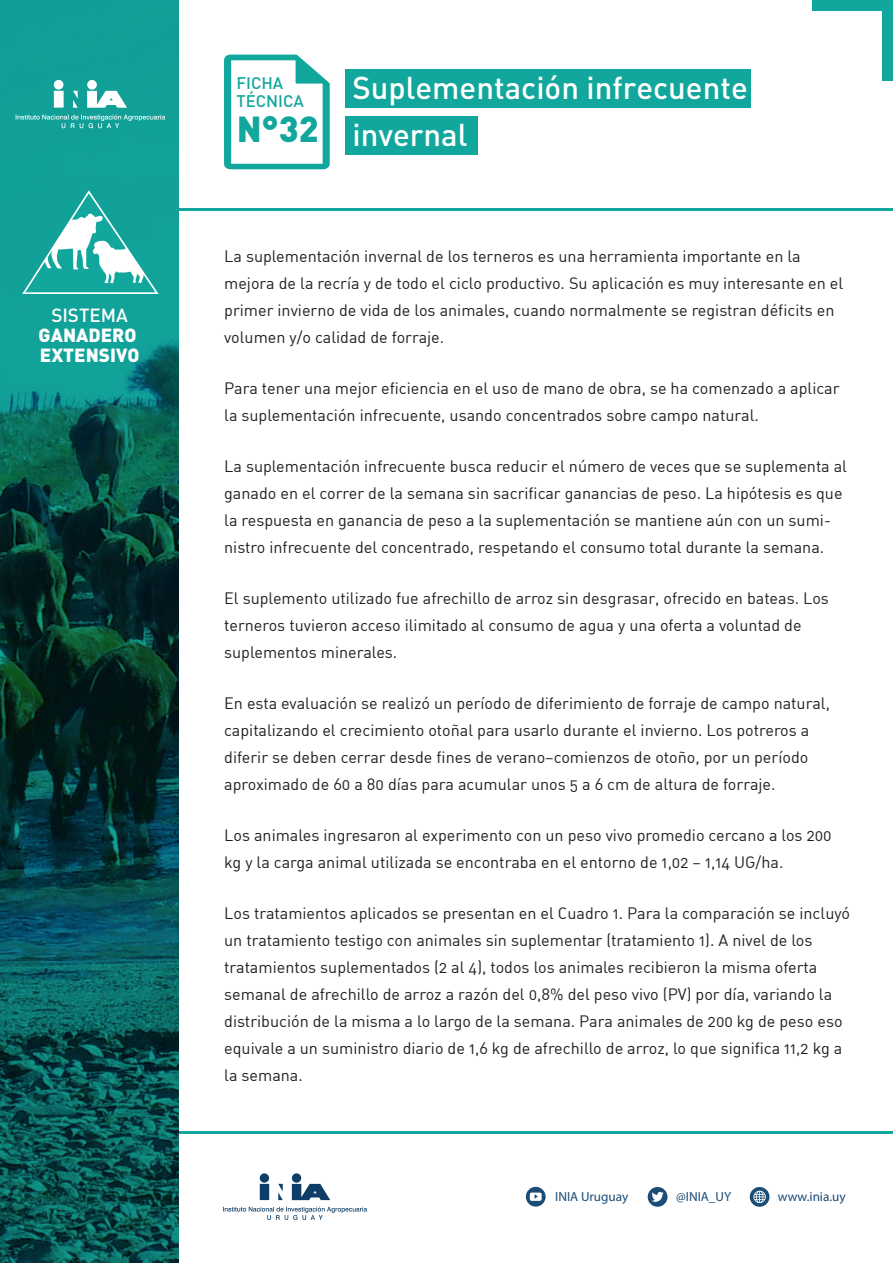
<style>
.page{position:relative;width:893px;height:1263px;background:#fff}
.page>*{position:absolute;margin:0;border:0;box-sizing:border-box;transform-origin:0 0}
.t1{font:900 35.7px "DIN";color:#12a79d}
.t2{font:500 31.2px/47.2px "DIN";color:#fff}
.t3{font:900 18.75px/20.1px "DIN";color:#fff}
.t4{font:500 18.75px "DIN";color:#fff}
.t5{font:500 16.65px/17.7px "DIN";color:#12a79d}
.t6{font:16.2px/27px "DIN Regular Alternate";color:#231f20}
.t7{font:13.2px "Myriad Pro";color:#1b4c77}
</style>
<div class="page">
<hr style="left:179px;top:209px;width:714px;height:2px;background:#12a79d">
<svg style="left:0;top:0;width:179px;height:1263px;background:#095a57"></svg>
<svg style="left:21px;top:189px;width:139px;height:106px"></svg>
<hr style="left:179px;top:1131px;width:714px;height:2px;background:#12a79d">
<svg style="left:260px;top:1173px;width:70px;height:27px"></svg>
<svg style="left:223px;top:1206px;width:144px;height:14px"></svg>
<div style="left:526px;top:1187px;width:20px;height:19px;background:#1b4c77;border-radius:50%"></div>
<svg style="left:530px;top:1192px;width:12px;height:9px"></svg>
<div style="left:648px;top:1187px;width:19px;height:20px;background:#1b4c77;border-radius:50%"></div>
<div style="left:750px;top:1187px;width:19px;height:20px;background:#1b4c77;border-radius:50%"></div>
<svg style="left:651px;top:1192px;width:13px;height:10px"></svg>
<svg style="left:753px;top:1191px;width:13px;height:12px"></svg>
<div style="left:813px;top:0;width:80px;height:11px;background:#12a79d"></div>
<svg style="left:224px;top:54px;width:106px;height:116px"></svg>
<div style="left:882px;top:0;width:11px;height:80px;background:#12a79d"></div>
<svg style="left:54px;top:80px;width:73px;height:28px"></svg>
<svg style="left:16px;top:114px;width:149px;height:14px;background:#35aea7"></svg>
<div style="left:345px;top:69px;width:406px;height:39px;background:#12a79d"></div>
<div style="left:345px;top:116px;width:133px;height:39px;background:#12a79d"></div>
<p class="t4" style="left:51px;top:303px;width:78px">SISTEMA</p>
<p class="t3" style="left:39px;top:324px;width:102px">GANADERO<br>EXTENSIVO</p>
<p class="t5" style="left:236px;top:74px;width:69px">FICHA<br>TÉCNICA</p>
<h1 class="t1" style="left:236px;top:105px;width:84px">N°32</h1>
<h2 class="t2" style="left:352px;top:63px;width:397px">Suplementación infrecuente invernal</h2>
<p class="t6" style="left:224px;top:242px;width:621px">La suplementación invernal de los terneros es una herramienta importante en la mejora de la recría y de todo el ciclo productivo. Su aplicación es muy interesante en el primer invierno de vida de los animales, cuando normalmente se registran déficits en volumen y/o calidad de forraje.</p>
<p class="t6" style="left:224px;top:374px;width:617px">Para tener una mejor eficiencia en el uso de mano de obra, se ha comenzado a aplicar la suplementación infrecuente, usando concentrados sobre campo natural.</p>
<p class="t6" style="left:224px;top:452px;width:624px">La suplementación infrecuente busca reducir el número de veces que se suplementa al ganado en el correr de la semana sin sacrificar ganancias de peso. La hipótesis es que la respuesta en ganancia de peso a la suplementación se mantiene aún con un sumi&shy;nistro infrecuente del concentrado, respetando el consumo total durante la semana.</p>
<p class="t6" style="left:224px;top:584px;width:606px">El suplemento utilizado fue afrechillo de arroz sin desgrasar, ofrecido en bateas. Los terneros tuvieron acceso ilimitado al consumo de agua y una oferta a voluntad de suplementos minerales.</p>
<p class="t6" style="left:224px;top:689px;width:607px">En esta evaluación se realizó un período de diferimiento de forraje de campo natural, capitalizando el crecimiento otoñal para usarlo durante el invierno. Los potreros a diferir se deben cerrar desde fines de verano–comienzos de otoño, por un período aproximado de 60 a 80 días para acumular unos 5 a 6 cm de altura de forraje.</p>
<p class="t6" style="left:224px;top:821px;width:609px">Los animales ingresaron al experimento con un peso vivo promedio cercano a los 200 kg y la carga animal utilizada se encontraba en el entorno de 1,02 – 1,14 UG/ha.</p>
<p class="t6" style="left:224px;top:899px;width:627px">Los tratamientos aplicados se presentan en el Cuadro 1. Para la comparación se incluyó un tratamiento testigo con animales sin suplementar (tratamiento 1). A nivel de los tratamientos suplementados (2 al 4), todos los animales recibieron la misma oferta semanal de afrechillo de arroz a razón del 0,8% del peso vivo (PV) por día, variando la distribución de la misma a lo largo de la semana. Para animales de 200 kg de peso eso equivale a un suministro diario de 1,6 kg de afrechillo de arroz, lo que significa 11,2 kg a la semana.</p>
<p class="t7" style="left:555px;top:1189px;width:75px">INIA Uruguay</p>
<p class="t7" style="left:676px;top:1189px;width:57px">@INIA_UY</p>
<p class="t7" style="left:778px;top:1189px;width:69px">www.inia.uy</p>
</div>
